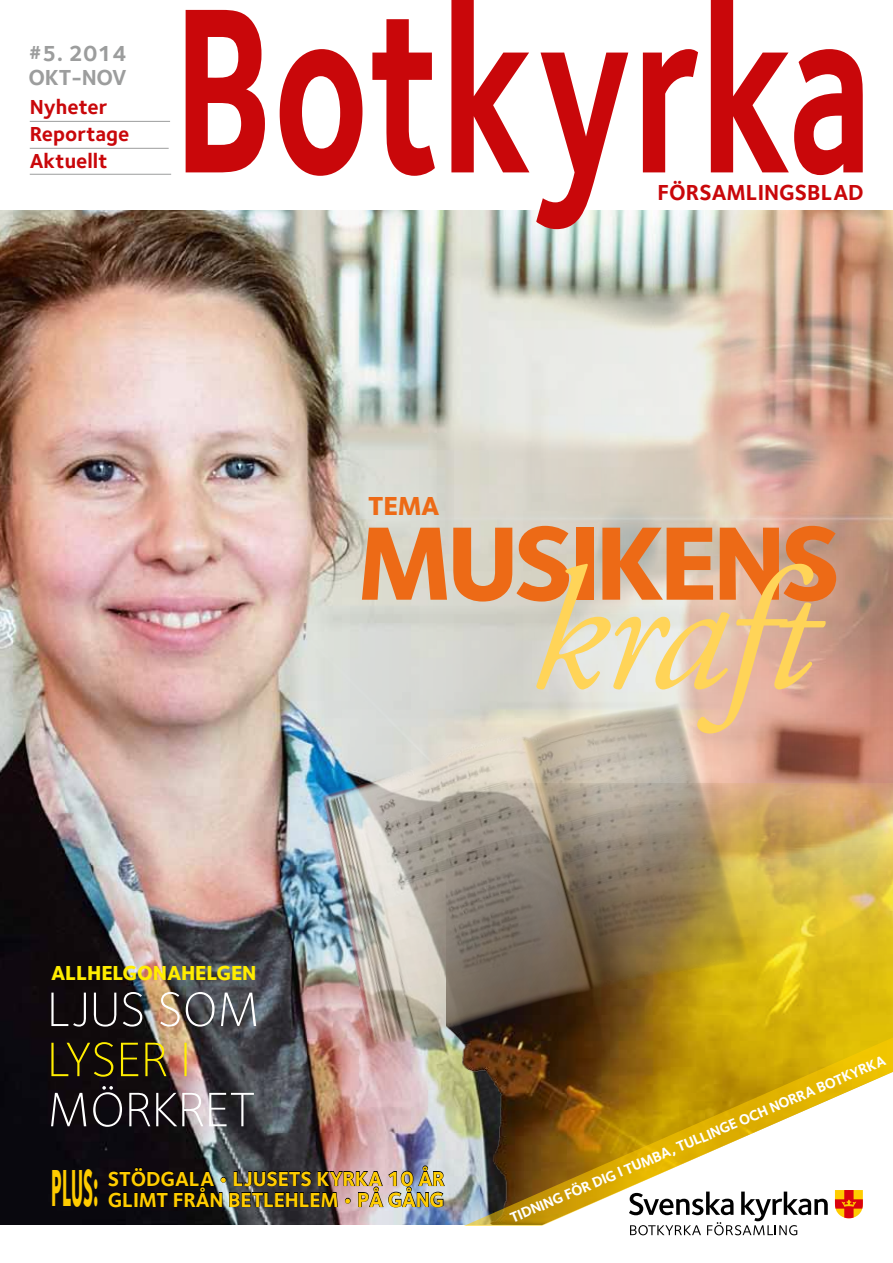
<style>
.page{position:relative;width:893px;height:1263px;background:#fff}
.page>*{position:absolute;margin:0;border:0;box-sizing:border-box;transform-origin:0 0}
.t1{font:700 243.6px "Foundry Sterling";color:#c9070a;scale:.68 1}
.t2{font:italic 172.5px "Adobe Garamond Pro";letter-spacing:-.025em;color:#ffd458}
.t3{font:108px "Foundry Sterling Extra Bold OSF";letter-spacing:-.05em;color:#ed6a16}
.t4{font:800 54px "Foundry Sterling";color:#fc0;scale:.33 1}
.t5{font:27px "Foundry Sterling Extra Bold OSF";color:#ed6a16}
.t6{font:700 22.5px "Foundry Sterling";color:#c9070a}
.t7{font:700 22.5px/24px "Foundry Sterling";color:#9c9d9d}
.t8{font:700 21px/21px "Foundry Sterling";letter-spacing:-.01em;color:#fc0}
.t9{font:700 21px/27px "Foundry Sterling";color:#c9070a}
.t10{font:21px "Foundry Sterling Extra Bold OSF";letter-spacing:-.01em;color:#ffed00}
.t11{font:700 15px "Foundry Sterling";color:#fff}
</style>
<div class="page">
<img style="left:0;top:210px;width:202px;height:1015px">
<img style="left:202px;top:210px;width:691px;height:1015px">
<img style="left:446px;top:783px;width:447px;height:441px">
<svg style="left:460px;top:1029px;width:433px;height:207px"></svg>
<div style="left:453px;top:1226px;width:112px;height:34px;background:#fff"></div>
<svg style="left:629px;top:1191px;width:199px;height:44px"></svg>
<svg style="left:835px;top:1190px;width:28px;height:28px"></svg>
<hr style="left:30px;top:174px;width:141px;height:1px;background:#9c9d9d">
<hr style="left:30px;top:148px;width:139px;height:1px;background:#9c9d9d">
<hr style="left:30px;top:121px;width:140px;height:1px;background:#9c9d9d">
<img style="left:108px;top:1165px;width:337px;height:42px">
<svg style="left:51px;top:1086px;width:203px;height:41px;background:#504a4e"></svg>
<svg style="left:51px;top:1042px;width:136px;height:35px;background:#524319"></svg>
<img style="left:51px;top:992px;width:205px;height:34px">
<img style="left:297px;top:669px;width:455px;height:400px">
<div style="left:884px;top:1180px;width:9px;height:83px;background:#fff"></div>
<p class="t7" style="left:29px;top:41px;width:100px">#5. 2014<br>OKT-NOV</p>
<p class="t9" style="left:30px;top:93px;width:101px">NYHETER<br>REPORTAGE<br>AKTUELLT</p>
<h1 class="t1" style="left:174px;top:-55px;width:1028px">BOTKYRKA</h1>
<p class="t6" style="left:658px;top:179px;width:208px">FÖRSAMLINGSBLAD</p>
<p class="t5" style="left:368px;top:489px;width:51px">TEMA</p>
<h3 class="t3" style="left:357px;top:496px;width:486px">MUSIKENS</h3>
<h2 class="t2" style="left:530px;top:529px;width:286px">kraft</h2>
<p class="t10" style="left:51px;top:960px;width:207px">ALLHELGONAHELGEN</p>
<h3 class="t4" style="left:51px;top:1154px;width:146px">PLUS:</h3>
<p class="t8" style="left:108px;top:1168px;width:338px">STÖDGALA • LJUSETS KYRKA 10 ÅR<br>GLIMT FRÅN BETLEHLEM • PÅ GÅNG</p>
<p class="t11" style="left:507px;top:1210px;width:408px;rotate:-23deg">TIDNING FÖR DIG I TUMBA, TULLINGE OCH NORRA BOTKYRKA</p>
</div>
